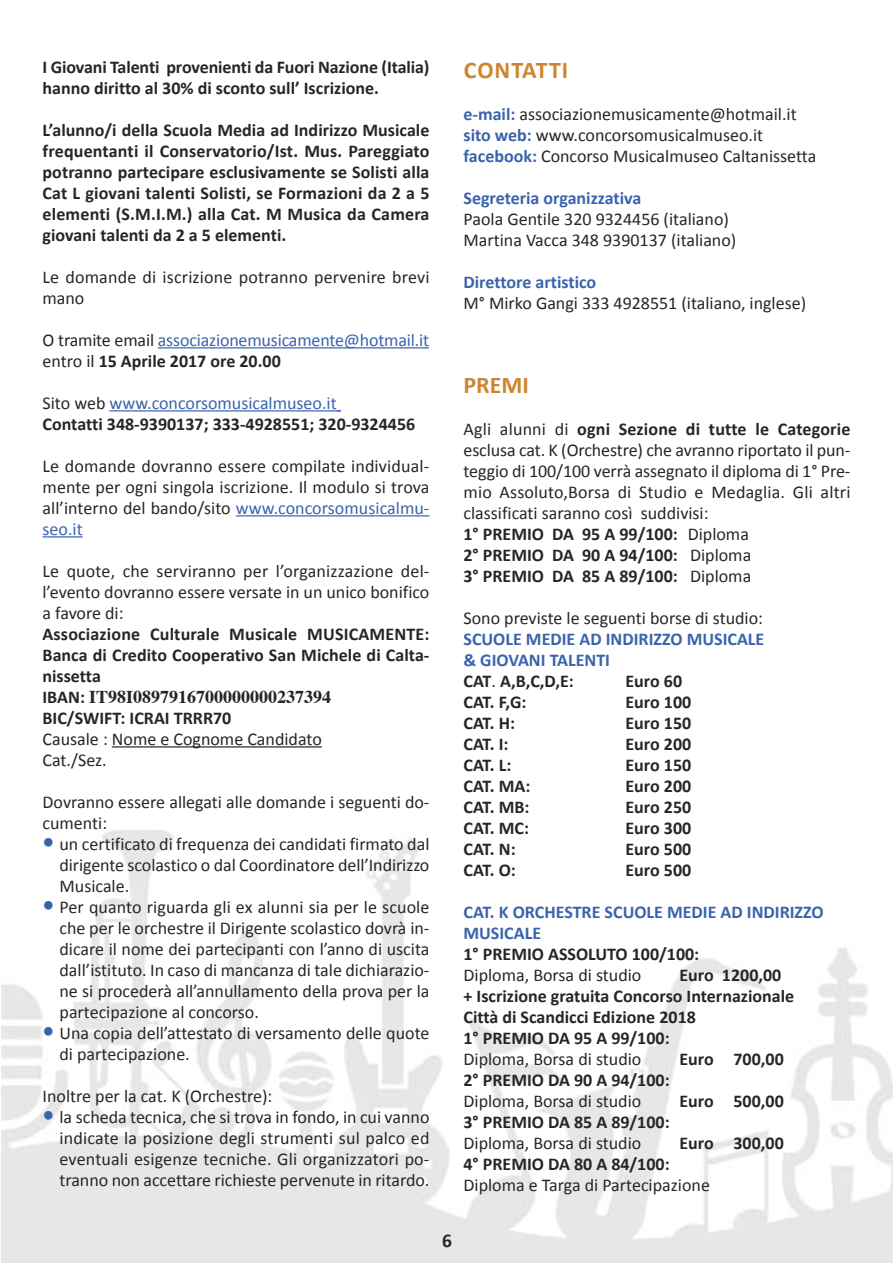
<style>
.page{position:relative;width:893px;height:1263px;background:#fff}
.page>*{position:absolute;margin:0;border:0;box-sizing:border-box;transform-origin:0 0}
.t1{font:700 24px "Calibri";letter-spacing:.04em;color:#cd8630}
.t2{font:700 24px "Calibri";color:#cd8630}
.t3{font:700 19.5px "Calibri";color:#272627}
.t4{font:18px/21px "Calibri";color:#272627}
.t5{font:700 18px/21px "Calibri";color:#272627}
.t6{font:700 18px/21px "Calibri";color:#3a63ac}
.t7{font:18px/21px "Calibri";letter-spacing:-.01em;color:#3a63ac}
.t8{font:700 18px "Times";color:#272627}
.s1{color:#272627}
.s2{font-weight:700;color:#272627}
.s3{font-weight:400}
.s4{font-weight:400;color:#3a63ac}
.s5{color:#3a63ac}
.s6{font-family:"Calibri"}
.s7{font-weight:700;font-size:24px;color:#3a63ac}
.s8{font-weight:700;color:#3a63ac}
.s9{font-weight:700}
.s10{font-weight:400;color:#272627}
</style>
<div class="page">
<img style="left:2px;top:830px;width:890px;height:433px">
<hr style="left:158px;top:347px;width:271px;height:1px;background:#3a63ac">
<hr style="left:110px;top:410px;width:227px;height:1px;background:#3a63ac">
<hr style="left:236px;top:515px;width:188px;height:1px;background:#3a63ac">
<hr style="left:43px;top:536px;width:40px;height:1px;background:#3a63ac">
<hr style="left:112px;top:746px;width:210px;height:1px;background:#272627">
<p class="t5" style="left:43px;top:56px;width:388px">I Giovani Talenti provenienti da Fuori Nazione (Italia) hanno diritto al 30% di sconto sull’ Iscrizione.</p>
<p class="t5" style="left:43px;top:119px;width:388px;text-align:justify">L’alunno/i della Scuola Media ad Indirizzo Musicale frequentanti il Conservatorio/Ist. Mus. Pareggiato potranno partecipare esclusivamente se Solisti alla Cat L giovani talenti Solisti, se Formazioni da 2 a 5 elementi (S.M.I.M.) alla Cat. M Musica da Camera giovani talenti da 2 a 5 elementi.</p>
<p class="t4" style="left:43px;top:266px;width:388px">Le domande di iscrizione potranno pervenire brevi mano</p>
<p class="t7" style="left:43px;top:329px;width:388px"><span class="s1">O tramite email</span> associazionemusicamente@hotmail.it <span class="s1">entro il</span> <span class="s2">15 Aprile 2017 ore 20.00</span></p>
<p class="t5" style="left:43px;top:392px;width:374px"><span class="s3">Sito web</span> <span class="s4">www.concorsomusicalmuseo.it<br></span>Contatti 348-9390137; 333-4928551; 320-9324456</p>
<p class="t4" style="left:43px;top:455px;width:388px;text-align:justify">Le domande dovranno essere compilate individual&shy;mente per ogni singola iscrizione. Il modulo si trova all’interno del bando/sito <span class="s5">www.concorsomusicalmu&shy;seo.it</span></p>
<p class="t4" style="left:43px;top:560px;width:388px;text-align:justify">Le quote, che serviranno per l’organizzazione del&shy;l’evento dovranno essere versate in un unico bonifico a favore di:</p>
<p class="t5" style="left:43px;top:623px;width:388px;text-align:justify">Associazione Culturale Musicale MUSICAMENTE:<br>Banca di Credito Cooperativo San Michele di Calta&shy;nissetta</p>
<p class="t8" style="left:43px;top:690px;width:290px"><span class="s6">IBAN:</span> IT98I0897916700000000237394</p>
<p class="t5" style="left:43px;top:707px;width:190px">BIC/SWIFT: ICRAI TRRR70</p>
<p class="t4" style="left:43px;top:728px;width:281px">Causale : Nome e Cognome Candidato<br>Cat./Sez.</p>
<p class="t4" style="left:43px;top:791px;width:388px">Dovranno essere allegati alle domande i seguenti do&shy;cumenti:</p>
<p class="t4" style="left:60px;top:833px;width:371px;text-align:justify;text-indent:-17px"><span class="s7">•</span> un certificato di frequenza dei candidati firmato dal dirigente scolastico o dal Coordinatore dell’Indirizzo Musicale.</p>
<p class="t4" style="left:60px;top:896px;width:371px;text-align:justify;text-indent:-17px"><span class="s7">•</span> Per quanto riguarda gli ex alunni sia per le scuole che per le orchestre il Dirigente scolastico dovrà in&shy;dicare il nome dei partecipanti con l’anno di uscita dall’istituto. In caso di mancanza di tale dichiarazio&shy;ne si procederà all’annullamento della prova per la partecipazione al concorso.</p>
<p class="t4" style="left:60px;top:1022px;width:371px;text-indent:-17px"><span class="s7">•</span> Una copia dell’attestato di versamento delle quote di partecipazione.</p>
<p class="t4" style="left:43px;top:1085px;width:231px">Inoltre per la cat. K (Orchestre):</p>
<p class="t4" style="left:60px;top:1106px;width:371px;text-align:justify;text-indent:-17px"><span class="s7">•</span> la scheda tecnica, che si trova in fondo, in cui vanno indicate la posizione degli strumenti sul palco ed eventuali esigenze tecniche. Gli organizzatori po&shy;tranno non accettare richieste pervenute in ritardo.</p>
<h1 class="t1" style="left:464px;top:55px;width:106px">CONTATTI</h1>
<p class="t4" style="left:463px;top:103px;width:354px"><span class="s8">e-mail:</span> associazionemusicamente@hotmail.it <span class="s8">sito web:</span> www.concorsomusicalmuseo.it <span class="s8">facebook:</span> Concorso Musicalmuseo Caltanissetta</p>
<p class="t6" style="left:463px;top:187px;width:179px">Segreteria organizzativa</p>
<p class="t4" style="left:463px;top:208px;width:274px">Paola Gentile 320 9324456 (italiano)<br>Martina Vacca 348 9390137 (italiano)</p>
<p class="t6" style="left:463px;top:271px;width:134px">Direttore artistico</p>
<p class="t4" style="left:463px;top:292px;width:344px">M° Mirko Gangi 333 4928551 (italiano, inglese)</p>
<h1 class="t2" style="left:463px;top:370px;width:67px">PREMI</h1>
<p class="t4" style="left:463px;top:418px;width:388px">Agli alunni di <span class="s9">ogni Sezione di tutte le Categorie </span>esclusa cat. K (Orchestre) che avranno riportato il pun&shy;teggio di 100/100 verrà assegnato il diploma di 1° Pre&shy;mio Assoluto,Borsa di Studio e Medaglia. Gli altri classificati saranno così suddivisi:<br><span class="s9">1° PREMIO DA 95 A 99/100:</span> Diploma<br><span class="s9">2° PREMIO DA 90 A 94/100:</span> Diploma<br><span class="s9">3° PREMIO DA 85 A 89/100:</span> Diploma</p>
<p class="t4" style="left:463px;top:607px;width:301px">Sono previste le seguenti borse di studio:</p>
<p class="t6" style="left:463px;top:628px;width:302px">SCUOLE MEDIE AD INDIRIZZO MUSICALE &amp; GIOvANI TALENTI<br><span class="s1">CAT</span><span class="s10">.</span> <span class="s1">A,B,C,D,E:</span></p>
<p class="t5" style="left:625px;top:670px;width:58px">Euro 60</p>
<p class="t5" style="left:463px;top:691px;width:65px">CAT. F,G:</p>
<p class="t5" style="left:625px;top:691px;width:67px">Euro 100</p>
<p class="t5" style="left:463px;top:712px;width:53px">CAT. H:</p>
<p class="t5" style="left:625px;top:712px;width:67px">Euro 150</p>
<p class="t5" style="left:463px;top:733px;width:47px">CAT. I:</p>
<p class="t5" style="left:625px;top:733px;width:67px">Euro 200</p>
<p class="t5" style="left:463px;top:754px;width:49px">CAT. L:</p>
<p class="t5" style="left:625px;top:754px;width:67px">Euro 150</p>
<p class="t5" style="left:463px;top:775px;width:68px">CAT. MA:</p>
<p class="t5" style="left:625px;top:775px;width:67px">Euro 200</p>
<p class="t5" style="left:463px;top:796px;width:68px">CAT. MB:</p>
<p class="t5" style="left:625px;top:796px;width:67px">Euro 250</p>
<p class="t5" style="left:463px;top:817px;width:67px">CAT. MC:</p>
<p class="t5" style="left:625px;top:817px;width:67px">Euro 300</p>
<p class="t5" style="left:463px;top:838px;width:54px">CAT. N:</p>
<p class="t5" style="left:625px;top:838px;width:67px">Euro 500</p>
<p class="t5" style="left:463px;top:859px;width:54px">CAT. O:</p>
<p class="t5" style="left:625px;top:859px;width:67px">Euro 500</p>
<p class="t6" style="left:463px;top:901px;width:362px">CAT. K ORCHESTRE SCUOLE MEDIE AD INDIRIZZO<br>MUSICALE</p>
<p class="t5" style="left:463px;top:943px;width:237px">1° PREMIO ASSOLUTO 100/100:</p>
<p class="t4" style="left:463px;top:964px;width:179px">Diploma, Borsa di studio</p>
<p class="t5" style="left:463px;top:964px;width:332px;text-indent:216px">Euro 1200,00 + Iscrizione gratuita Concorso Internazionale<br>Città di Scandicci Edizione 2018<br>1° PREMIO DA 95 A 99/100:</p>
<p class="t4" style="left:463px;top:1048px;width:179px">Diploma, Borsa di studio</p>
<p class="t5" style="left:679px;top:1048px;width:106px">Euro 700,00</p>
<p class="t5" style="left:463px;top:1069px;width:208px">2° PREMIO DA 90 A 94/100:</p>
<p class="t4" style="left:463px;top:1090px;width:179px">Diploma, Borsa di studio</p>
<p class="t5" style="left:679px;top:1090px;width:106px">Euro 500,00</p>
<p class="t5" style="left:463px;top:1111px;width:208px">3° PREMIO DA 85 A 89/100:</p>
<p class="t4" style="left:463px;top:1132px;width:179px">Diploma, Borsa di studio</p>
<p class="t5" style="left:679px;top:1132px;width:106px">Euro 300,00</p>
<p class="t5" style="left:463px;top:1153px;width:208px">4° PREMIO DA 80 A 84/100:</p>
<p class="t4" style="left:463px;top:1174px;width:248px">Diploma e Targa di Partecipazione</p>
<p class="t3" style="left:442px;top:1228px;width:11px">6</p>
</div>
